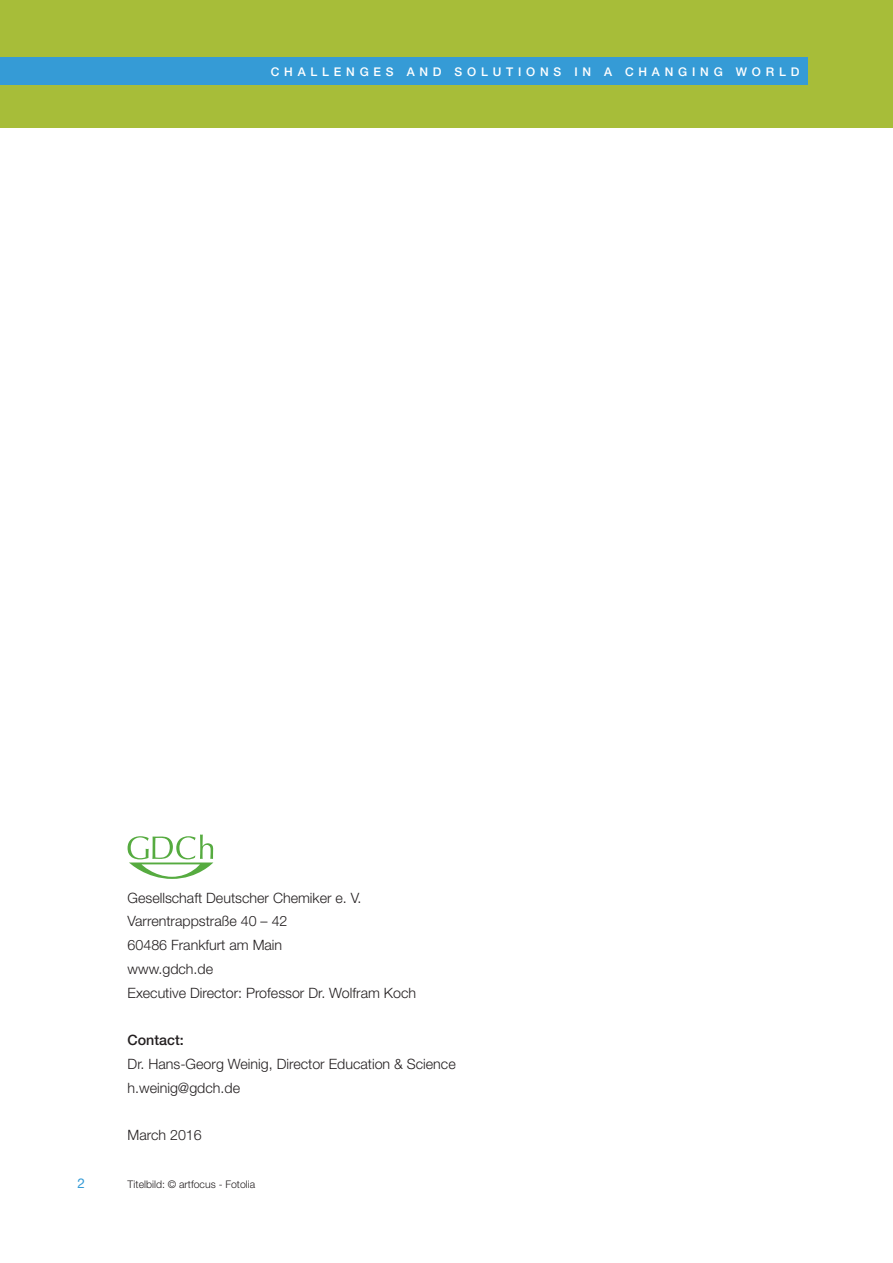
<style>
.page{position:relative;width:893px;height:1263px;background:#fff}
.page>*{position:absolute;margin:0;border:0;box-sizing:border-box;transform-origin:0 0}
.t1{font:300 14.25px/23.7px "Helvetica Neue";color:#231f20}
.t2{font:500 14.25px "Helvetica Neue";color:#231f20}
.t3{font:13.5px "Helvetica Neue";color:#359bd6}
.t4{font:500 12px "Helvetica Neue";letter-spacing:.4em;color:#fff}
.t5{font:300 10.5px "Helvetica Neue";color:#231f20}
</style>
<div class="page">
<div style="left:0;top:0;width:893px;height:128px;background:#a7bd39"></div>
<div style="left:0;top:57px;width:808px;height:27px;background:#359bd6"></div>
<svg style="left:128px;top:834px;width:85px;height:45px"></svg>
<p class="t4" style="left:271px;top:64px;width:530px">CHALLENGES AND SOLUTIONS IN A CHANGING WORLD</p>
<p class="t3" style="left:78px;top:1175px;width:9px">2</p>
<p class="t1" style="left:128px;top:885px;width:290px">Gesellschaft Deutscher Chemiker e. V.<br>Varrentrappstraße 40 – 42<br>60486 Frankfurt am Main<br>www.gdch.de<br>Executive Director: Professor Dr. Wolfram Koch</p>
<p class="t2" style="left:128px;top:1032px;width:58px">Contact:</p>
<p class="t1" style="left:128px;top:1052px;width:330px">Dr. Hans-Georg Weinig, Director Education &amp; Science h.weinig@gdch.de</p>
<p class="t1" style="left:128px;top:1123px;width:76px">March 2016</p>
<p class="t5" style="left:128px;top:1177px;width:129px">Titelbild: © artfocus - Fotolia</p>
</div>
